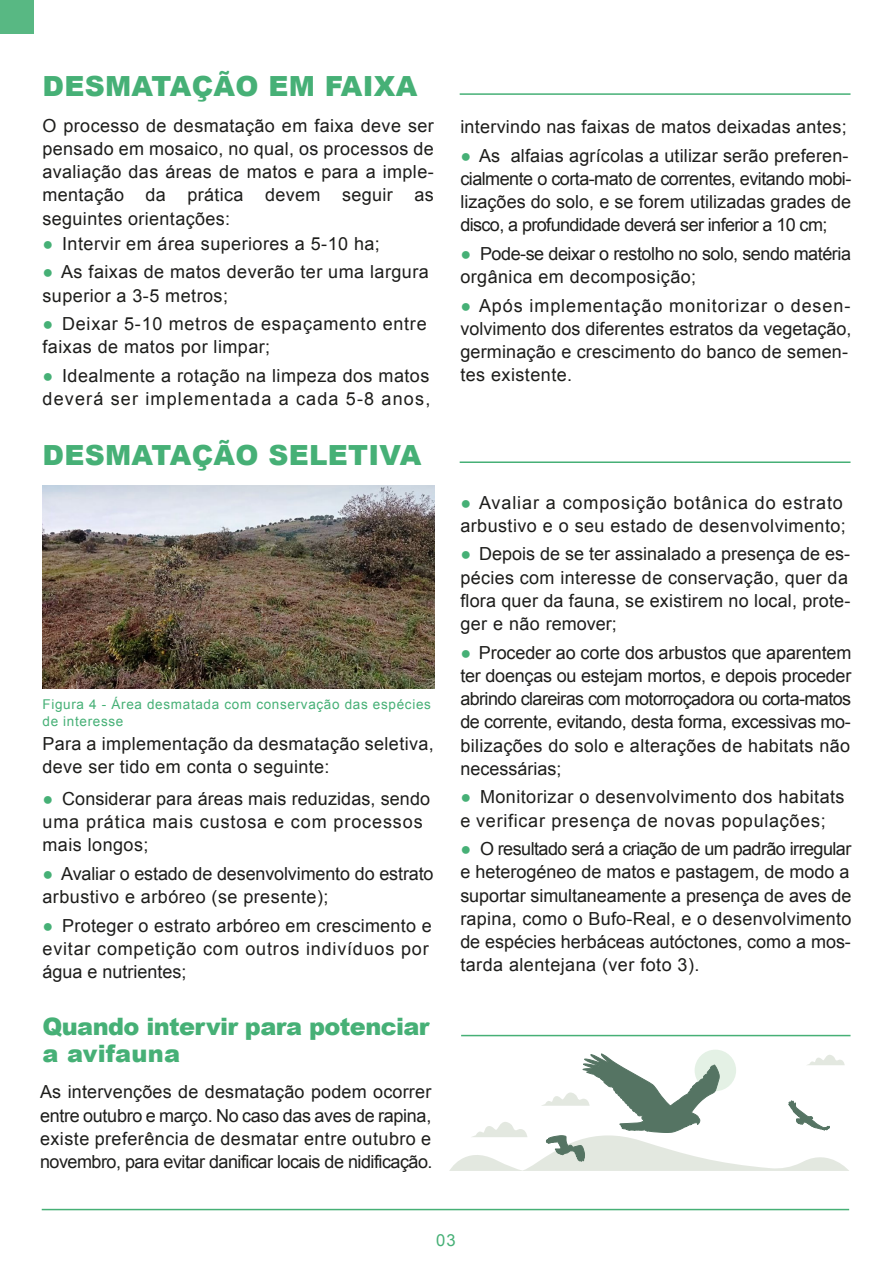
<style>
.page{position:relative;width:893px;height:1263px;background:#fff}
.page>*{position:absolute;margin:0;border:0;box-sizing:border-box;transform-origin:0 0}
.t1{font:900 27.75px "Arial";letter-spacing:.01em;color:#46b076}
.t2{font:900 24px/27px "Arial";letter-spacing:-.025em;color:#46b076}
.t3{font:18px/23.2px "Arial";letter-spacing:.02em;color:#1d1d1b}
.t4{font:18px/23.2px "Arial";letter-spacing:-.03em;color:#1d1d1b}
.t5{font:18px/23.2px "Arial";letter-spacing:-.01em;color:#1d1d1b}
.t6{font:18px/23.2px "Arial";letter-spacing:-.025em;color:#1d1d1b}
.t7{font:18px/23.2px "Arial";letter-spacing:.04em;color:#1d1d1b}
.t8{font:16.65px "Arial";color:#46b076}
.t9{font:13.5px/16.5px "Arial";letter-spacing:.05em;color:#46b076}
.s1{color:#46b076}
</style>
<div class="page">
<div style="left:0;top:0;width:34px;height:34px;background:#58b883"></div>
<hr style="left:42px;top:1209px;width:807px;height:1px;background:#46b076">
<hr style="left:460px;top:461px;width:390px;height:2px;background:#46b076">
<hr style="left:461px;top:1035px;width:389px;height:1px;background:#46b076">
<hr style="left:460px;top:93px;width:390px;height:2px;background:#46b076">
<img style="left:43px;top:485px;width:392px;height:203px">
<div style="left:695px;top:1050px;width:41px;height:41px;background:#e4f1e5;border-radius:50%"></div>
<svg style="left:449px;top:1053px;width:400px;height:118px"></svg>
<h1 class="t1" style="left:43px;top:66px;width:376px">DESMATAÇÃO EM FAIXA</h1>
<p class="t3" style="left:43px;top:114px;width:393px;text-align:justify">O processo de desmatação em faixa deve ser pensado em mosaico, no qual, os processos de avaliação das áreas de matos e para a imple&shy;mentação da prática devem seguir as seguintes orientações:</p>
<p class="t3" style="left:43px;top:232px;width:339px"><span class="s1">●</span> Intervir em área superiores a 5-10 ha;</p>
<p class="t3" style="left:43px;top:261px;width:388px"><span class="s1">●</span> As faixas de matos deverão ter uma largura superior a 3-5 metros;</p>
<p class="t7" style="left:43px;top:312px;width:386px"><span class="s1">●</span> Deixar 5-10 metros de espaçamento entre faixas de matos por limpar;</p>
<p class="t3" style="left:43px;top:364px;width:389px"><span class="s1">●</span> Idealmente a rotação na limpeza dos matos deverá ser implementada a cada 5-8 anos,</p>
<h1 class="t1" style="left:43px;top:435px;width:380px">DESMATAÇÃO SELETIVA</h1>
<p class="t9" style="left:43px;top:696px;width:390px">Figura 4 - Área desmatada com conservação das espécies de interesse</p>
<p class="t3" style="left:43px;top:732px;width:393px">Para a implementação da desmatação seletiva, deve ser tido em conta o seguinte:</p>
<p class="t3" style="left:43px;top:787px;width:389px"><span class="s1">●</span> Considerar para áreas mais reduzidas, sendo uma prática mais custosa e com processos mais longos;</p>
<p class="t5" style="left:43px;top:862px;width:393px"><span class="s1">●</span> Avaliar o estado de desenvolvimento do estrato arbustivo e arbóreo (se presente);</p>
<p class="t3" style="left:43px;top:914px;width:391px"><span class="s1">●</span> Proteger o estrato arbóreo em crescimento e evitar competição com outros indivíduos por água e nutrientes;</p>
<h2 class="t2" style="left:43px;top:1012px;width:389px">Quando intervir para potenciar a avifauna</h2>
<p class="t3" style="left:40px;top:1080px;width:394px;text-align:justify">As intervenções de desmatação podem ocorrer entre outubro e março. No caso das aves de rapina, existe preferência de desmatar entre outubro e novembro, para evitar danificar locais de nidificação.</p>
<p class="t3" style="left:460px;top:115px;width:388px">intervindo nas faixas de matos deixadas antes;</p>
<p class="t4" style="left:460px;top:144px;width:392px"><span class="s1">●</span> As alfaias agrícolas a utilizar serão preferen&shy;cialmente o corta-mato de correntes, evitando mobi&shy;lizações do solo, e se forem utilizadas grades de disco, a profundidade deverá ser inferior a 10 cm;</p>
<p class="t6" style="left:460px;top:242px;width:392px"><span class="s1">●</span> Pode-se deixar o restolho no solo, sendo matéria orgânica em decomposição;</p>
<p class="t3" style="left:460px;top:294px;width:393px"><span class="s1">●</span> Após implementação monitorizar o desen&shy;volvimento dos diferentes estratos da vegetação, germinação e crescimento do banco de semen&shy;tes existente.</p>
<p class="t3" style="left:460px;top:491px;width:387px"><span class="s1">●</span> Avaliar a composição botânica do estrato arbustivo e o seu estado de desenvolvimento;</p>
<p class="t3" style="left:460px;top:542px;width:391px"><span class="s1">●</span> Depois de se ter assinalado a presença de es&shy;pécies com interesse de conservação, quer da flora quer da fauna, se existirem no local, prote&shy;ger e não remover;</p>
<p class="t3" style="left:460px;top:641px;width:393px;text-align:justify"><span class="s1">●</span> Proceder ao corte dos arbustos que aparentem ter doenças ou estejam mortos, e depois proceder abrindo clareiras com motorroçadora ou corta-matos de corrente, evitando, desta forma, excessivas mo&shy;bilizações do solo e alterações de habitats não necessárias;</p>
<p class="t3" style="left:460px;top:785px;width:386px"><span class="s1">●</span> Monitorizar o desenvolvimento dos habitats e verificar presença de novas populações;</p>
<p class="t3" style="left:460px;top:837px;width:393px;text-align:justify"><span class="s1">●</span> O resultado será a criação de um padrão irregular e heterogéneo de matos e pastagem, de modo a suportar simultaneamente a presença de aves de rapina, como o Bufo-Real, e o desenvolvimento de espécies herbáceas autóctones, como a mos&shy;tarda alentejana (ver foto 3).</p>
<p class="t8" style="left:436px;top:1229px;width:21px">03</p>
</div>
